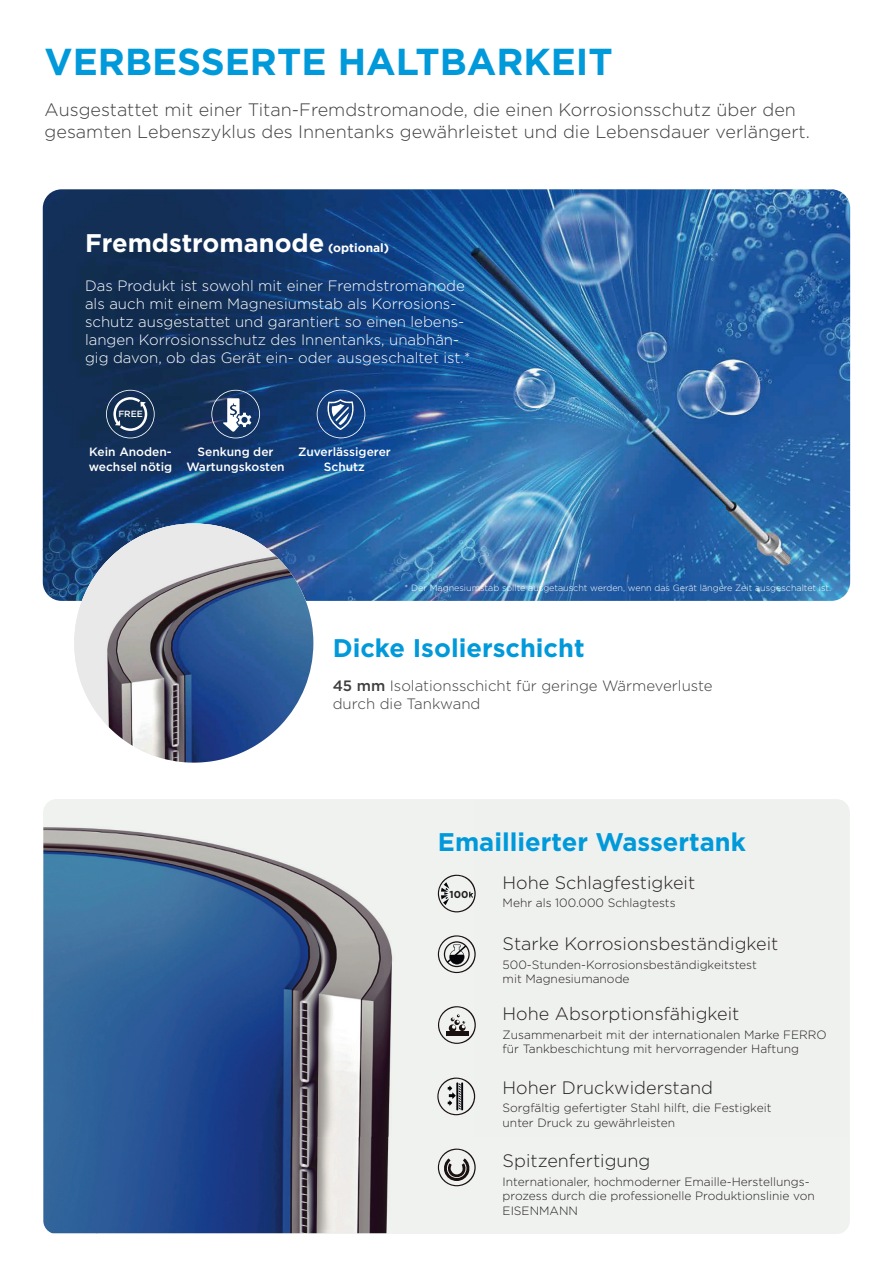
<style>
.page{position:relative;width:893px;height:1263px;background:#fff}
.page>*{position:absolute;margin:0;border:0;box-sizing:border-box;transform-origin:0 0}
.t1{font:700 37.5px "Gotham";color:#0099da}
.t2{font:700 25.5px "Gotham";color:#0099da}
.t3{font:700 25.5px "Gotham";color:#fff}
.t4{font:300 18px/21.6px "Gotham";color:#3e3e3f}
.t5{font:300 18px "Gotham";color:#231f20}
.t6{font:300 15px/18px "Gotham";color:#fff}
.t7{font:300 15px/18px "Gotham";color:#3e3e3f}
.t8{font:300 12px/14.4px "Gotham";color:#231f20}
.t9{font:500 12px/14.4px "Gotham";color:#fff;text-align:center}
.t10{font:700 10.05px "Gotham";color:#231f20}
.t11{font:300 9px "Gotham";color:#fff}
.t12{font:500 9px "Gotham";color:#fff}
.s1{font-size:12px}
.s2{font-weight:500}
</style>
<div class="page">
<img style="left:43px;top:799px;width:807px;height:434px">
<img style="left:43px;top:189px;width:538px;height:360px">
<img style="left:581px;top:189px;width:269px;height:412px">
<img style="left:43px;top:549px;width:49px;height:52px">
<img style="left:268px;top:549px;width:314px;height:52px">
<svg style="left:74px;top:523px;width:239px;height:240px;background:#7688a4"></svg>
<img style="left:147px;top:523px;width:56px;height:10px">
<img style="left:92px;top:533px;width:55px;height:48px">
<svg style="left:438px;top:1148px;width:38px;height:38px"></svg>
<svg style="left:438px;top:874px;width:38px;height:38px"></svg>
<svg style="left:438px;top:935px;width:38px;height:38px"></svg>
<svg style="left:438px;top:1006px;width:38px;height:38px"></svg>
<svg style="left:317px;top:390px;width:48px;height:48px;background:#385e94"></svg>
<svg style="left:106px;top:390px;width:49px;height:48px;background:#374e6c"></svg>
<svg style="left:211px;top:390px;width:49px;height:48px;background:#4a6285"></svg>
<svg style="left:437px;top:1077px;width:38px;height:38px"></svg>
<h1 class="t1" style="left:45px;top:37px;width:570px">VERBESSERTE HALTBARKEIT</h1>
<h3 class="t4" style="left:45px;top:99px;width:767px">Ausgestattet mit einer Titan-Fremdstromanode, die einen Korrosionsschutz über den gesamten Lebenszyklus des Innentanks gewährleistet und die Lebensdauer verlängert.</h3>
<h2 class="t3" style="left:85px;top:226px;width:306px">Fremdstromanode <span class="s1">(optional)</span></h2>
<p class="t6" style="left:85px;top:276px;width:387px">Das Produkt ist sowohl mit einer Fremdstromanode als auch mit einem Magnesiumstab als Korrosions&shy;schutz ausgestattet und garantiert so einen lebens&shy;langen Korrosionsschutz des Innentanks, unabhän&shy;gig davon, ob das Gerät ein- oder ausgeschaltet ist.*</p>
<p class="t12" style="left:118px;top:408px;width:26px">FREE</p>
<p class="t9" style="left:89px;top:444px;width:85px;text-align:left">Kein Anoden&shy;wechsel nötig</p>
<p class="t9" style="left:186px;top:444px;width:100px">Senkung der<br>Wartungskosten</p>
<p class="t9" style="left:298px;top:444px;width:94px">Zuverlässigerer<br>Schutz</p>
<p class="t11" style="left:405px;top:582px;width:428px">* Der Magnesiumstab sollte ausgetauscht werden, wenn das Gerät längere Zeit ausgeschaltet ist.</p>
<h2 class="t2" style="left:333px;top:631px;width:253px">Dicke Isolierschicht</h2>
<p class="t7" style="left:333px;top:677px;width:381px"><span class="s2">45 mm</span> Isolationsschicht für geringe Wärmeverluste durch die Tankwand</p>
<h2 class="t2" style="left:438px;top:825px;width:309px">Emaillierter Wassertank</h2>
<h3 class="t5" style="left:503px;top:871px;width:194px">Hohe Schlagfestigkeit</h3>
<p class="t8" style="left:503px;top:896px;width:175px">Mehr als 100.000 Schlagtests</p>
<p class="t10" style="left:449px;top:887px;width:20px">100</p>
<h3 class="t5" style="left:503px;top:932px;width:277px">Starke Korrosionsbeständigkeit</h3>
<p class="t8" style="left:503px;top:957px;width:256px">500-Stunden-Korrosionsbeständigkeitstest mit Magnesiumanode</p>
<h3 class="t5" style="left:503px;top:1002px;width:238px">Hohe Absorptionsfähigkeit</h3>
<p class="t8" style="left:503px;top:1027px;width:325px">Zusammenarbeit mit der internationalen Marke FERRO für Tankbeschichtung mit hervorragender Haftung</p>
<h3 class="t5" style="left:503px;top:1076px;width:212px">Hoher Druckwiderstand</h3>
<p class="t8" style="left:503px;top:1101px;width:270px">Sorgfältig gefertigter Stahl hilft, die Festigkeit unter Druck zu gewährleisten</p>
<h3 class="t5" style="left:503px;top:1150px;width:149px">Spitzenfertigung</h3>
<p class="t8" style="left:503px;top:1174px;width:314px">Internationaler, hochmoderner Emaille-Herstellungs&shy;prozess durch die professionelle Produktionslinie von<br>EISENMANN</p>
</div>
